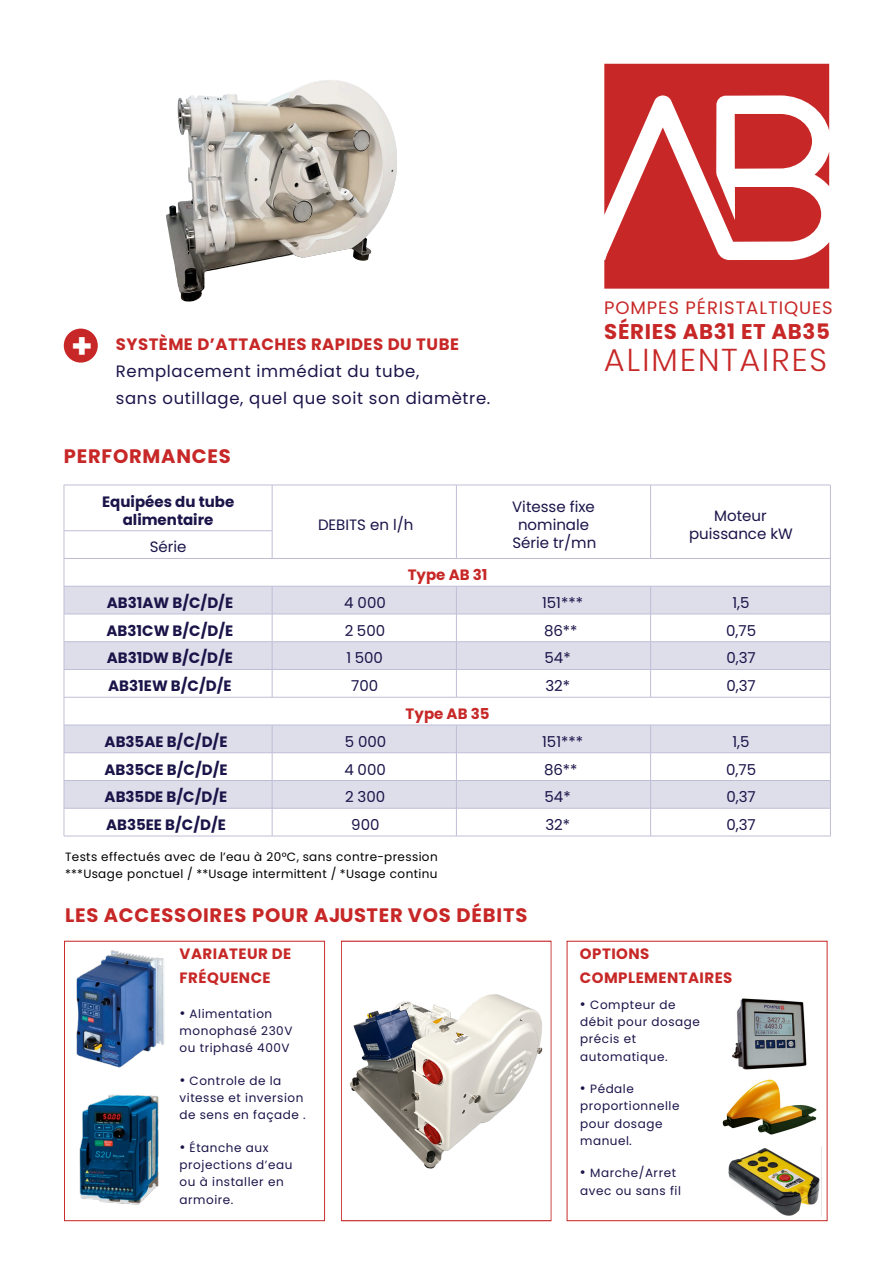
<style>
.page{position:relative;width:893px;height:1263px;background:#fff}
.page>*{position:absolute;margin:0;border:0;box-sizing:border-box;transform-origin:0 0}
.t1{font:700 34.5px "Poppins";color:#fff}
.t2{font:300 31.5px "Poppins";letter-spacing:.07em;color:#c72827}
.t3{font:700 21.3px "Poppins";letter-spacing:.03em;color:#c72827}
.t4{font:700 19.5px "Poppins";letter-spacing:.04em;color:#c72827}
.t5{font:18px "Poppins";letter-spacing:.05em;color:#c72827}
.t6{font:16.5px/27px "Poppins";letter-spacing:.04em;color:#1a1449}
.t7{font:700 16.5px "Poppins";letter-spacing:.03em;color:#c72827}
.t8{font:15px/18px "Poppins";color:#1a1449;text-align:center}
.t9{font:700 15px/18px "Poppins";color:#1a1449;text-align:center}
.t10{font:700 15px/24px "Poppins";letter-spacing:.03em;color:#c72827}
.t11{font:700 15px/24px "Poppins";letter-spacing:.03em;color:#c72827}
.t12{font:12px/17.4px "Poppins";letter-spacing:.045em;color:#1a1449}
.t13{font:12px/17.4px "Poppins";letter-spacing:.045em;color:#1a1449}
.t14{font:12px/17.5px "Poppins";letter-spacing:.03em;color:#000}
.s1{font-size:14.7px}
.s2{font-style:inherit}
</style>
<div class="page">
<svg style="left:604px;top:64px;width:225px;height:225px"></svg>
<div style="left:64px;top:329px;width:34px;height:34px;background:#c72827;border-radius:50%"></div>
<svg style="left:65px;top:587px;width:765px;height:221px;fill:#dfdeea"></svg>
<hr style="left:64px;top:485px;width:208px;height:1px;background:#c0bed5">
<hr style="left:64px;top:485px;width:1px;height:45px;background:#c0bed5">
<hr style="left:272px;top:485px;width:184px;height:1px;background:#c0bed5">
<hr style="left:272px;top:485px;width:1px;height:45px;background:#c0bed5">
<hr style="left:456px;top:485px;width:195px;height:1px;background:#c0bed5">
<hr style="left:456px;top:485px;width:1px;height:46px;background:#c0bed5">
<hr style="left:651px;top:485px;width:180px;height:1px;background:#c0bed5">
<hr style="left:650px;top:485px;width:1px;height:46px;background:#c0bed5">
<hr style="left:830px;top:485px;width:1px;height:46px;background:#c0bed5">
<svg style="left:456px;top:531px;width:1px;height:27px"></svg>
<svg style="left:650px;top:531px;width:1px;height:27px"></svg>
<hr style="left:64px;top:530px;width:208px;height:1px;background:#c0bed5">
<svg style="left:272px;top:531px;width:1px;height:27px"></svg>
<hr style="left:64px;top:558px;width:208px;height:1px;background:#c0bed5">
<hr style="left:272px;top:558px;width:184px;height:1px;background:#c0bed5">
<hr style="left:456px;top:558px;width:195px;height:1px;background:#c0bed5">
<hr style="left:651px;top:558px;width:180px;height:1px;background:#c0bed5">
<hr style="left:64px;top:586px;width:208px;height:1px;background:#c0bed5">
<hr style="left:272px;top:586px;width:184px;height:1px;background:#c0bed5">
<hr style="left:456px;top:586px;width:195px;height:1px;background:#c0bed5">
<hr style="left:651px;top:586px;width:180px;height:1px;background:#c0bed5">
<hr style="left:64px;top:614px;width:208px;height:1px;background:#c0bed5">
<hr style="left:272px;top:614px;width:184px;height:1px;background:#c0bed5">
<hr style="left:456px;top:614px;width:195px;height:1px;background:#c0bed5">
<hr style="left:651px;top:614px;width:180px;height:1px;background:#c0bed5">
<hr style="left:64px;top:641px;width:208px;height:1px;background:#c0bed5">
<hr style="left:272px;top:641px;width:184px;height:1px;background:#c0bed5">
<hr style="left:456px;top:641px;width:195px;height:1px;background:#c0bed5">
<hr style="left:651px;top:641px;width:180px;height:1px;background:#c0bed5">
<hr style="left:64px;top:669px;width:208px;height:1px;background:#c0bed5">
<hr style="left:272px;top:669px;width:184px;height:1px;background:#c0bed5">
<svg style="left:272px;top:587px;width:1px;height:110px"></svg>
<hr style="left:456px;top:669px;width:195px;height:1px;background:#c0bed5">
<svg style="left:456px;top:587px;width:1px;height:110px"></svg>
<hr style="left:651px;top:669px;width:180px;height:1px;background:#c0bed5">
<svg style="left:650px;top:587px;width:1px;height:110px"></svg>
<hr style="left:64px;top:697px;width:208px;height:1px;background:#c0bed5">
<hr style="left:272px;top:697px;width:184px;height:1px;background:#c0bed5">
<hr style="left:456px;top:697px;width:195px;height:1px;background:#c0bed5">
<hr style="left:651px;top:697px;width:180px;height:1px;background:#c0bed5">
<hr style="left:64px;top:725px;width:208px;height:1px;background:#c0bed5">
<hr style="left:272px;top:725px;width:184px;height:1px;background:#c0bed5">
<hr style="left:456px;top:725px;width:195px;height:1px;background:#c0bed5">
<hr style="left:651px;top:725px;width:180px;height:1px;background:#c0bed5">
<hr style="left:64px;top:752px;width:208px;height:1px;background:#c0bed5">
<hr style="left:272px;top:752px;width:184px;height:1px;background:#c0bed5">
<hr style="left:456px;top:752px;width:195px;height:1px;background:#c0bed5">
<hr style="left:651px;top:752px;width:180px;height:1px;background:#c0bed5">
<hr style="left:64px;top:780px;width:208px;height:1px;background:#c0bed5">
<hr style="left:272px;top:780px;width:184px;height:1px;background:#c0bed5">
<hr style="left:456px;top:780px;width:195px;height:1px;background:#c0bed5">
<hr style="left:651px;top:780px;width:180px;height:1px;background:#c0bed5">
<hr style="left:64px;top:808px;width:208px;height:1px;background:#c0bed5">
<svg style="left:64px;top:531px;width:1px;height:305px"></svg>
<hr style="left:272px;top:808px;width:184px;height:1px;background:#c0bed5">
<svg style="left:272px;top:726px;width:1px;height:110px"></svg>
<hr style="left:456px;top:808px;width:195px;height:1px;background:#c0bed5">
<svg style="left:456px;top:726px;width:1px;height:110px"></svg>
<hr style="left:651px;top:808px;width:180px;height:1px;background:#c0bed5">
<svg style="left:650px;top:726px;width:1px;height:110px"></svg>
<svg style="left:830px;top:531px;width:1px;height:305px"></svg>
<hr style="left:64px;top:836px;width:208px;height:1px;background:#c0bed5">
<hr style="left:272px;top:836px;width:184px;height:1px;background:#c0bed5">
<hr style="left:456px;top:836px;width:195px;height:1px;background:#c0bed5">
<hr style="left:651px;top:836px;width:180px;height:1px;background:#c0bed5">
<img style="left:166px;top:80px;width:231px;height:222px">
<div style="left:64px;top:941px;width:261px;height:280px;border:1px solid #c72827"></div>
<div style="left:341px;top:941px;width:210px;height:280px;border:1px solid #c72827"></div>
<img style="left:68px;top:940px;width:105px;height:128px">
<img style="left:79px;top:1094px;width:80px;height:111px">
<img style="left:349px;top:950px;width:201px;height:244px">
<div style="left:567px;top:941px;width:260px;height:280px;border:1px solid #c72827"></div>
<img style="left:732px;top:998px;width:75px;height:72px">
<img style="left:722px;top:1079px;width:95px;height:56px">
<img style="left:728px;top:1148px;width:92px;height:68px">
<h1 class="t1" style="left:71px;top:326px;width:23px">+</h1>
<p class="t7" style="left:116px;top:334px;width:345px">SYSTÈME D’ATTACHES RAPIDES DU TUBE</p>
<p class="t6" style="left:116px;top:357px;width:376px">Remplacement immédiat du tube,<br>sans outillage, quel que soit son diamètre.</p>
<h3 class="t4" style="left:64px;top:445px;width:169px">PERFORMANCES</h3>
<p class="t9" style="left:102px;top:492px;width:134px">Equipées du tube alimentaire</p>
<p class="t8" style="left:150px;top:538px;width:38px">Série</p>
<p class="t8" style="left:318px;top:515px;width:97px">DEBITS en l/h</p>
<p class="t10" style="left:408px;top:563px;width:81px">Type AB 31</p>
<p class="t5" style="left:604px;top:297px;width:230px">POMPES PÉRISTALTIQUES</p>
<h3 class="t3" style="left:604px;top:319px;width:227px">SÉRIES AB31 ET AB35</h3>
<h2 class="t2" style="left:604px;top:341px;width:224px">ALIMENTAIRES</h2>
<p class="t8" style="left:512px;top:497px;width:86px">Vitesse fixe nominale<br>Série tr/mn</p>
<p class="t8" style="left:689px;top:506px;width:105px">Moteur puissance kW</p>
<p class="t9" style="left:107px;top:594px;width:128px">AB31AW B/C/D/E</p>
<p class="t8" style="left:344px;top:594px;width:43px">4 000</p>
<p class="t8" style="left:542px;top:594px;width:42px">151***</p>
<p class="t8" style="left:732px;top:594px;width:19px">1,5</p>
<p class="t9" style="left:107px;top:621px;width:128px">AB31CW B/C/D/E</p>
<p class="t8" style="left:345px;top:621px;width:42px">2 500</p>
<p class="t8" style="left:544px;top:621px;width:35px">86**</p>
<p class="t8" style="left:726px;top:621px;width:32px">0,75</p>
<p class="t9" style="left:107px;top:649px;width:128px">AB31DW B/C/D/E</p>
<p class="t8" style="left:347px;top:649px;width:38px">1 500</p>
<p class="t8" style="left:544px;top:649px;width:28px">54*</p>
<p class="t8" style="left:726px;top:649px;width:31px">0,37</p>
<p class="t9" style="left:108px;top:677px;width:125px">AB31EW B/C/D/E</p>
<p class="t8" style="left:351px;top:677px;width:29px">700</p>
<p class="t8" style="left:545px;top:677px;width:26px">32*</p>
<p class="t8" style="left:726px;top:677px;width:31px">0,37</p>
<p class="t10" style="left:406px;top:702px;width:85px">Type AB 35</p>
<p class="t9" style="left:105px;top:732px;width:124px">AB35AE B/C/D/E</p>
<p class="t8" style="left:345px;top:732px;width:43px">5 000</p>
<p class="t8" style="left:542px;top:732px;width:42px">151***</p>
<p class="t8" style="left:732px;top:732px;width:19px">1,5</p>
<p class="t9" style="left:104px;top:760px;width:125px">AB35CE B/C/D/E</p>
<p class="t8" style="left:344px;top:760px;width:43px">4 000</p>
<p class="t8" style="left:544px;top:760px;width:35px">86**</p>
<p class="t8" style="left:726px;top:760px;width:32px">0,75</p>
<p class="t9" style="left:105px;top:788px;width:124px">AB35DE B/C/D/E</p>
<p class="t8" style="left:345px;top:788px;width:42px">2 300</p>
<p class="t8" style="left:544px;top:788px;width:28px">54*</p>
<p class="t8" style="left:726px;top:788px;width:31px">0,37</p>
<p class="t9" style="left:106px;top:816px;width:121px">AB35EE B/C/D/E</p>
<p class="t8" style="left:351px;top:816px;width:30px">900</p>
<p class="t8" style="left:545px;top:816px;width:26px">32*</p>
<p class="t8" style="left:726px;top:816px;width:31px">0,37</p>
<p class="t14" style="left:65px;top:848px;width:374px">Tests effectués avec de l’eau à 20°C, sans contre-pression ***Usage ponctuel / **Usage intermittent / *Usage continu</p>
<h3 class="t4" style="left:65px;top:903px;width:464px">LES ACCESSOIRES POUR AJUSTER VOS DÉBITS</h3>
<p class="t10" style="left:180px;top:942px;width:113px">VARIATEUR DE<br>FRÉQUENCE</p>
<p class="t13" style="left:180px;top:1005px;width:114px"><span class="s1">•</span> Alimentation monophasé 230V <span class="s2">ou</span> triphasé 400<span class="s2">V</span></p>
<p class="t13" style="left:180px;top:1072px;width:128px"><span class="s1">•</span> Controle de la vitesse et inversion de sens en façade .</p>
<p class="t13" style="left:180px;top:1139px;width:114px"><span class="s1">•</span> <span class="s2">Étanche</span> aux projections d’eau</p>
<p class="t12" style="left:180px;top:1173px;width:106px">ou à installer en armoire.</p>
<p class="t11" style="left:580px;top:942px;width:154px">OPTIONS<br>COMPLEMENTAIRES</p>
<p class="t12" style="left:580px;top:996px;width:121px"><span class="s1">•</span> Compteur de débit pour dosage précis et automatique.</p>
<p class="t12" style="left:580px;top:1080px;width:101px"><span class="s1">•</span> Pédale proportionnelle pour dosage manuel.</p>
<p class="t12" style="left:580px;top:1164px;width:102px"><span class="s1">•</span> Marche/Arret avec ou sans fil</p>
</div>
